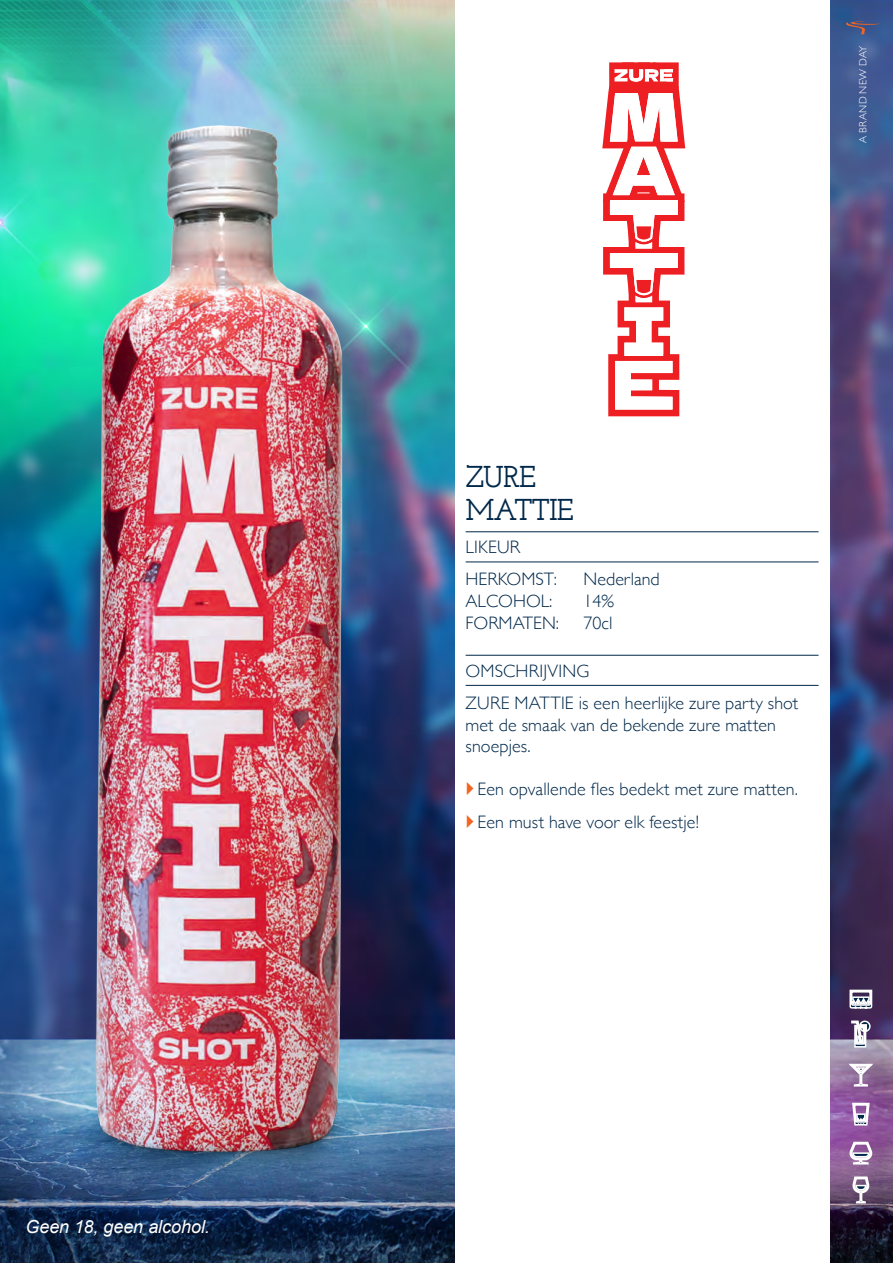
<style>
.page{position:relative;width:893px;height:1263px;background:#fff}
.page>*{position:absolute;margin:0;border:0;box-sizing:border-box;transform-origin:0 0}
.TITEL__merknaam{font:600 30px/33px "Josefin Slab";letter-spacing:-.04em;color:#00284a}
.Titel_lijn-boven_ond{font:300 18px/21.6px "Gill Sans";letter-spacing:.005em;color:#00284a}
.t1{font:italic 18px "Arial";letter-spacing:-.005em;color:#fff}
.t2{font:300 10.5px "Gill Sans";letter-spacing:.035em;color:#fff}
</style>
<div class="page">
<img style="left:0;top:0;width:893px;height:1263px">
<img style="left:43px;top:84px;width:363px;height:1153px">
<div style="left:455px;top:0;width:374px;height:1263px;background:#fff"></div>
<svg style="left:602px;top:62px;width:83px;height:354px"></svg>
<svg style="left:845px;top:21px;width:35px;height:13px"></svg>
<svg style="left:849px;top:989px;width:24px;height:20px"></svg>
<svg style="left:850px;top:1019px;width:21px;height:29px"></svg>
<svg style="left:847px;top:1063px;width:28px;height:24px"></svg>
<svg style="left:848px;top:1102px;width:25px;height:63px"></svg>
<svg style="left:852px;top:1176px;width:18px;height:28px"></svg>
<hr style="left:466px;top:531px;width:353px;height:1px;background:#00284a">
<hr style="left:466px;top:562px;width:353px;height:1px;background:#00284a">
<hr style="left:466px;top:655px;width:353px;height:1px;background:#00284a">
<hr style="left:466px;top:685px;width:353px;height:1px;background:#00284a">
<p class="t1" style="left:26px;top:1215px;width:186px">Geen 18, geen alcohol.</p>
<p class="t2" style="left:855px;top:143px;width:99px;rotate:-90deg">A BRAND NEW DAY</p>
<p class="TITEL__merknaam" style="left:466px;top:460px;width:110px">ZURE<br>MATTIE</p>
<p class="Titel_lijn-boven_ond" style="left:466px;top:536px;width:56px">LIKEUR</p>
<p class="Titel_lijn-boven_ond" style="left:466px;top:568px;width:93px">HERKOMST:</p>
<p class="Titel_lijn-boven_ond" style="left:584px;top:568px;width:78px">Nederland</p>
<p class="Titel_lijn-boven_ond" style="left:466px;top:589px;width:88px">ALCOHOL:</p>
<p class="Titel_lijn-boven_ond" style="left:584px;top:589px;width:32px">14%</p>
<p class="Titel_lijn-boven_ond" style="left:466px;top:611px;width:95px">FORMATEN:</p>
<p class="Titel_lijn-boven_ond" style="left:584px;top:611px;width:30px">70cl</p>
<p class="Titel_lijn-boven_ond" style="left:466px;top:659px;width:125px">OMSCHRIJVING</p>
<p class="Titel_lijn-boven_ond" style="left:466px;top:691px;width:334px">ZURE MATTIE is een heerlijke zure party shot met de smaak van de bekende zure matten snoepjes.</p>
<p class="Titel_lijn-boven_ond" style="left:478px;top:778px;width:322px">Een opvallende fles bedekt met zure matten.</p>
<p class="Titel_lijn-boven_ond" style="left:478px;top:810px;width:223px">Een must have voor elk feestje!</p>
</div>
